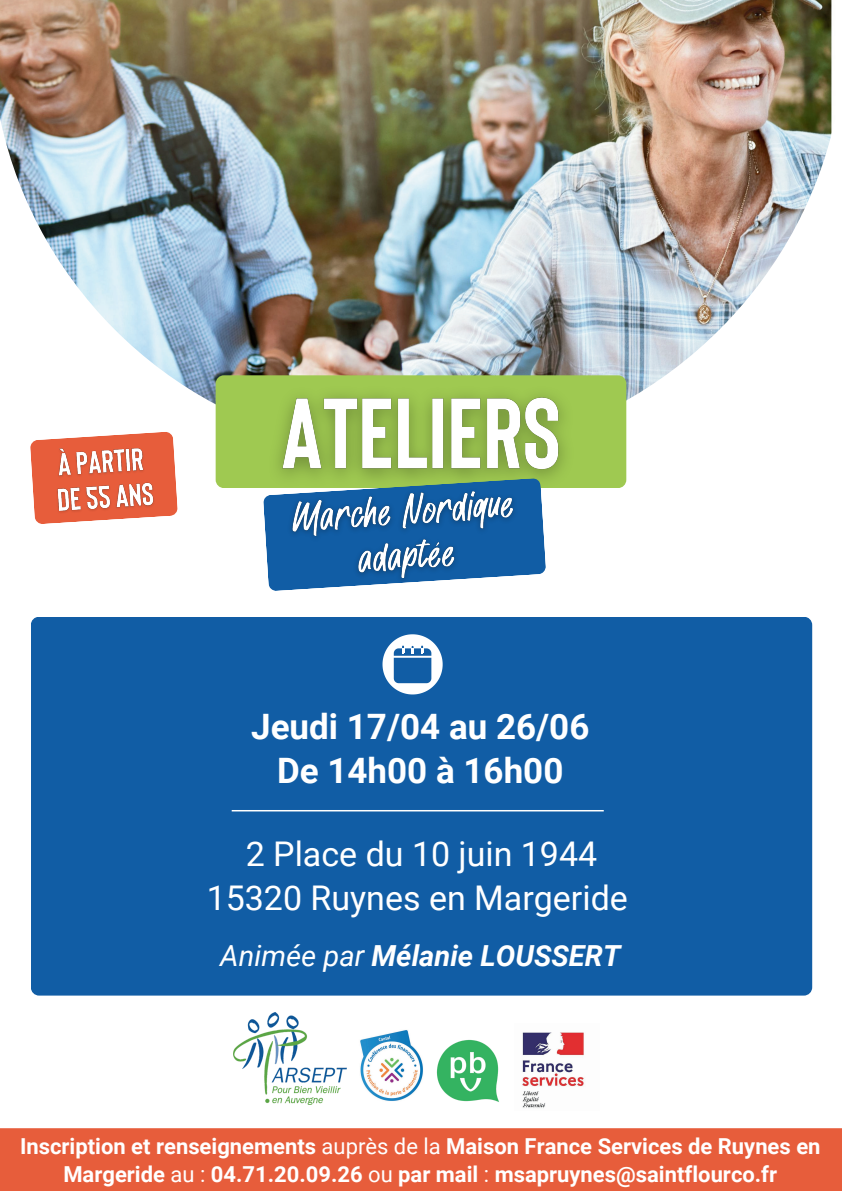
<style>
.page{position:relative;width:842px;height:1191px;background:#fff}
.page>*{position:absolute;margin:0;border:0;box-sizing:border-box;transform-origin:0 0}
.t1{font:700 35px/44.2px "Roboto";color:#fff;text-align:center}
.t2{font:34px/43.5px "Roboto";color:#fff;text-align:center}
.t3{font:italic 700 29px "Roboto";color:#fff}
.t4{font:700 22px/27.7px "Roboto";color:#fff;text-align:center}
.s1{font-weight:400}
</style>
<div class="page">
<div style="left:31px;top:616px;width:781px;height:379px;background:#115da5;border-radius:8px"></div>
<hr style="left:232px;top:809px;width:372px;height:2px;background:#fff">
<svg style="left:382px;top:634px;width:60px;height:60px"></svg>
<div style="left:0;top:1128px;width:842px;height:62px;background:#e75d3b"></div>
<img style="left:0;top:0;width:832px;height:455px">
<div style="left:216px;top:375px;width:410px;height:113px;background:#9fc951;border-radius:8px"></div>
<img style="left:257px;top:368px;width:327px;height:111px">
<svg style="left:263px;top:478px;width:283px;height:113px"></svg>
<svg style="left:30px;top:431px;width:148px;height:93px"></svg>
<img style="left:280px;top:478px;width:248px;height:113px">
<img style="left:50px;top:438px;width:108px;height:79px">
<img style="left:233px;top:1012px;width:113px;height:92px">
<img style="left:436px;top:1039px;width:63px;height:63px">
<img style="left:360px;top:1030px;width:63px;height:71px">
<img style="left:522px;top:1032px;width:62px;height:76px">
<h1 class="t1" style="left:251px;top:702px;width:340px">Jeudi 17/04 au 26/06<br>De 14h00 à 16h00</h1>
<h2 class="t2" style="left:207px;top:830px;width:423px">2 Place du 10 juin 1944<br>15320 Ruynes en Margeride</h2>
<h3 class="t3" style="left:220px;top:935px;width:402px"><span class="s1">Animée par</span> Mélanie LOUSSERT</h3>
<p class="t4" style="left:20px;top:1131px;width:802px">Inscription et renseignements <span class="s1">auprès de la</span> Maison France Services de Ruynes en<br>Margeride <span class="s1">au :</span> 04.71.20.09.26 <span class="s1">ou</span> par mail <span class="s1">:</span> msapruynes@saintflourco.fr</p>
</div>
